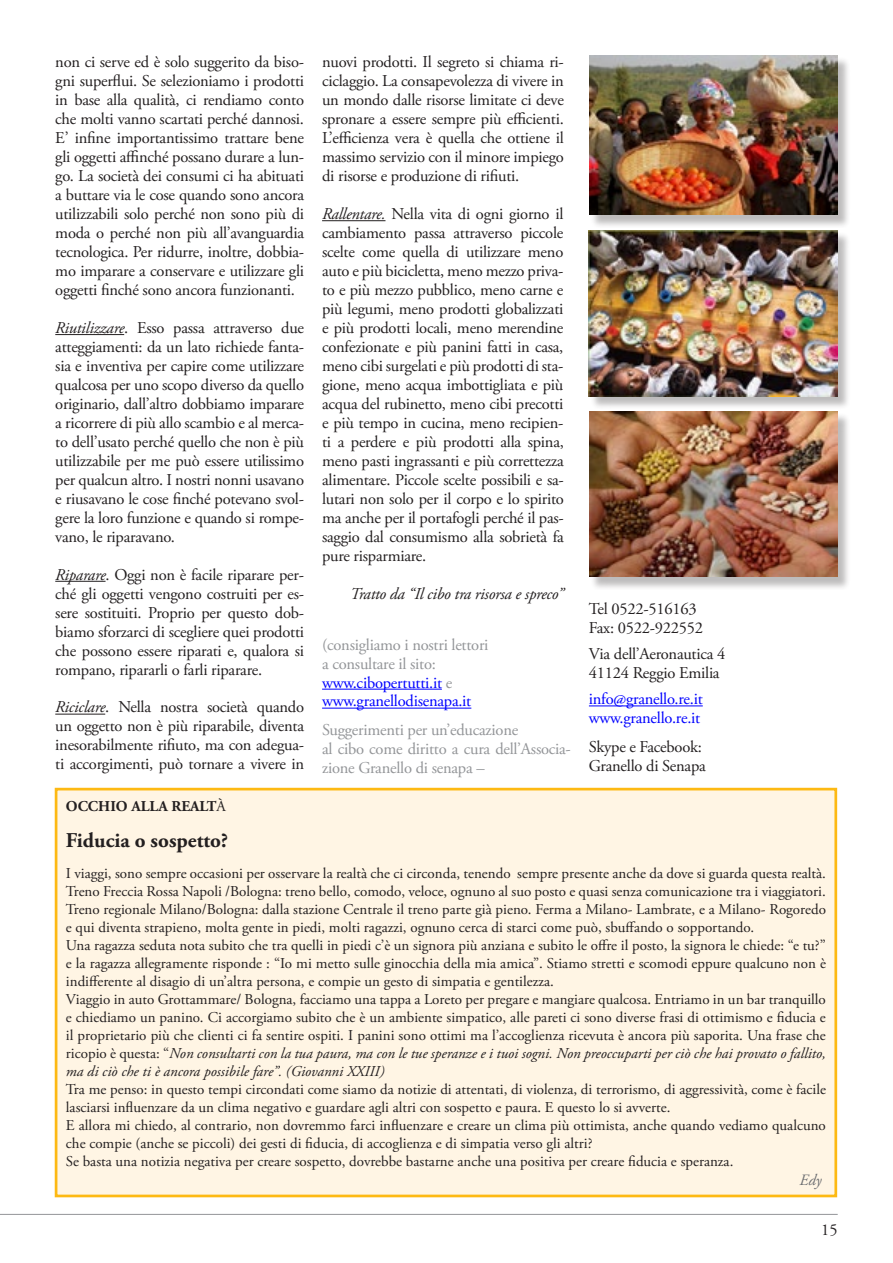
<style>
.page{position:relative;width:893px;height:1263px;background:#fff}
.page>*{position:absolute;margin:0;border:0;box-sizing:border-box;transform-origin:0 0}
.t1{font:700 21px "Adobe Garamond Pro";color:#231f20}
.t2{font:16.5px/18.9px "Adobe Garamond Pro";letter-spacing:-.015em;color:#231f20;text-align:justify}
.t3{font:16.5px/19px "Adobe Garamond Pro";letter-spacing:-.015em;color:#939598}
.t4{font:16.5px/18.9px "Adobe Garamond Pro";letter-spacing:-.015em;color:#00f}
.t5{font:italic 16.5px "Adobe Garamond Pro";letter-spacing:-.015em;color:#231f20}
.t6{font:italic 15.75px "Adobe Garamond Pro";color:#6d6e71}
.t7{font:15px/18px "Adobe Garamond Pro";color:#231f20}
.t8{font:700 15px "Adobe Garamond Pro";color:#231f20}
.s1{font-style:italic}
.s2{color:#00f}
.s3{font-weight:400}
</style>
<div class="page">
<hr style="left:55px;top:334px;width:69px;height:1px;background:#231f20">
<hr style="left:55px;top:581px;width:51px;height:1px;background:#231f20">
<hr style="left:55px;top:714px;width:50px;height:1px;background:#231f20">
<hr style="left:322px;top:220px;width:63px;height:1px;background:#231f20">
<hr style="left:322px;top:689px;width:120px;height:1px;background:#00f">
<hr style="left:322px;top:708px;width:149px;height:1px;background:#00f">
<hr style="left:589px;top:705px;width:114px;height:1px;background:#00f">
<div style="left:590px;top:56px;width:260px;height:172px;background:#231f20;opacity:.3"></div>
<img style="left:589px;top:55px;width:249px;height:160px">
<div style="left:590px;top:231px;width:261px;height:178px;background:#231f20;opacity:.3"></div>
<img style="left:589px;top:230px;width:249px;height:166px">
<div style="left:590px;top:412px;width:260px;height:178px;background:#231f20;opacity:.3"></div>
<img style="left:589px;top:411px;width:249px;height:166px">
<div style="left:56px;top:789px;width:780px;height:407px;background:#fff5e4"></div>
<div style="left:55px;top:788px;width:782px;height:409px;border:3px solid #fdb913"></div>
<hr style="left:0;top:1214px;width:838px;height:1px;background:#939598">
<p class="t2" style="left:55px;top:53px;width:250px">non ci serve ed è solo suggerito da biso&shy;gni superflui. Se selezioniamo i prodotti in base alla qualità, ci rendiamo conto che molti vanno scartati perché dannosi.<br>E’ infine importantissimo trattare bene gli oggetti affinché possano durare a lun&shy;go. La società dei consumi ci ha abituati a buttare via le cose quando sono ancora utilizzabili solo perché non sono più di moda o perché non più all’avanguardia tecnologica. Per ridurre, inoltre, dobbia&shy;mo imparare a conservare e utilizzare gli oggetti finché sono ancora funzionanti.</p>
<p class="t2" style="left:55px;top:319px;width:250px"><span class="s1">Riutilizzare</span>. Esso passa attraverso due atteggiamenti: da un lato richiede fanta&shy;sia e inventiva per capire come utilizzare qualcosa per uno scopo diverso da quello originario, dall’altro dobbiamo imparare a ricorrere di più allo scambio e al merca&shy;to dell’usato perché quello che non è più utilizzabile per me può essere utilissimo per qualcun altro. I nostri nonni usavano e riusavano le cose finché potevano svol&shy;gere la loro funzione e quando si rompe&shy;vano, le riparavano.</p>
<p class="t2" style="left:55px;top:565px;width:250px"><span class="s1">Riparare</span>. Oggi non è facile riparare per&shy;ché gli oggetti vengono costruiti per es&shy;sere sostituiti. Proprio per questo dob&shy;biamo sforzarci di scegliere quei prodotti che possono essere riparati e, qualora si rompano, ripararli o farli riparare.</p>
<p class="t2" style="left:55px;top:698px;width:250px"><span class="s1">Riciclare</span>. Nella nostra società quando un oggetto non è più riparabile, diventa inesorabilmente rifiuto, ma con adegua&shy;ti accorgimenti, può tornare a vivere in</p>
<p class="t2" style="left:322px;top:53px;width:243px">nuovi prodotti. Il segreto si chiama ri&shy;ciclaggio. La consapevolezza di vivere in un mondo dalle risorse limitate ci deve spronare a essere sempre più efficienti.<br>L’efficienza vera è quella che ottiene il massimo servizio con il minore impiego di risorse e produzione di rifiuti.</p>
<p class="t2" style="left:322px;top:205px;width:243px"><span class="s1">Rallentare.</span> Nella vita di ogni giorno il cambiamento passa attraverso piccole scelte come quella di utilizzare meno auto e più bicicletta, meno mezzo priva&shy;to e più mezzo pubblico, meno carne e più legumi, meno prodotti globalizzati e più prodotti locali, meno merendine confezionate e più panini fatti in casa, meno cibi surgelati e più prodotti di sta&shy;gione, meno acqua imbottigliata e più acqua del rubinetto, meno cibi precotti e più tempo in cucina, meno recipien&shy;ti a perdere e più prodotti alla spina, meno pasti ingrassanti e più correttezza alimentare. Piccole scelte possibili e sa&shy;lutari non solo per il corpo e lo spirito ma anche per il portafogli perché il pas&shy;saggio dal consumismo alla sobrietà fa pure risparmiare.</p>
<p class="t5" style="left:350px;top:583px;width:215px">Tratto da “Il cibo tra risorsa e spreco”</p>
<p class="t3" style="left:322px;top:635px;width:168px">(consigliamo i nostri lettori a consultare il sito: <span class="s2">www.cibopertutti.it</span> e <span class="s2">www.granellodisenapa.it</span></p>
<p class="t3" style="left:322px;top:721px;width:250px">Suggerimenti per un’educazione<br>al cibo come diritto a cura dell’Associa&shy;zione Granello di senapa –</p>
<p class="t2" style="left:589px;top:600px;width:116px">Tel 0522-516163<br>Fax: 0522-922552</p>
<p class="t2" style="left:589px;top:645px;width:138px">Via dell’Aeronautica 4<br>41124 Reggio Emilia</p>
<p class="t4" style="left:589px;top:690px;width:115px">info@granello.re.it www.granello.re.it</p>
<p class="t2" style="left:589px;top:738px;width:118px">Skype e Facebook:<br>Granello di Senapa</p>
<p class="t8" style="left:66px;top:797px;width:161px">OCCHIO ALLA REALT<span class="s3">À</span></p>
<p class="t1" style="left:66px;top:828px;width:164px">Fiducia o sospetto?</p>
<p class="t7" style="left:66px;top:864px;width:761px">I viaggi, sono sempre occasioni per osservare la realtà che ci circonda, tenendo sempre presente anche da dove si guarda questa realtà.<br>Treno Freccia Rossa Napoli /Bologna: treno bello, comodo, veloce, ognuno al suo posto e quasi senza comunicazione tra i viaggiatori.<br>Treno regionale Milano/Bologna: dalla stazione Centrale il treno parte già pieno. Ferma a Milano- Lambrate, e a Milano- Rogoredo e qui diventa strapieno, molta gente in piedi, molti ragazzi, ognuno cerca di starci come può, sbuffando o sopportando.<br>Una ragazza seduta nota subito che tra quelli in piedi c’è un signora più anziana e subito le offre il posto, la signora le chiede: “e tu?” e la ragazza allegramente risponde : “Io mi metto sulle ginocchia della mia amica”. Stiamo stretti e scomodi eppure qualcuno non è indifferente al disagio di un’altra persona, e compie un gesto di simpatia e gentilezza.<br>Viaggio in auto Grottammare/ Bologna, facciamo una tappa a Loreto per pregare e mangiare qualcosa. Entriamo in un bar tranquillo e chiediamo un panino. Ci accorgiamo subito che è un ambiente simpatico, alle pareti ci sono diverse frasi di ottimismo e fiducia e il proprietario più che clienti ci fa sentire ospiti. I panini sono ottimi ma l’accoglienza ricevuta è ancora più saporita. Una frase che ricopio è questa: “<span class="s1">Non consultarti con la tua paura, ma con le tue speranze e i tuoi sogni. Non preoccuparti per ciò che hai provato o fallito, ma di ciò che ti è ancora possibile fare”. (Giovanni XXIII)</span></p>
<p class="t7" style="left:66px;top:1080px;width:762px">Tra me penso: in questo tempi circondati come siamo da notizie di attentati, di violenza, di terrorismo, di aggressività, come è facile lasciarsi influenzare da un clima negativo e guardare agli altri con sospetto e paura. E questo lo si avverte.<br>E allora mi chiedo, al contrario, non dovremmo farci influenzare e creare un clima più ottimista, anche quando vediamo qualcuno che compie (anche se piccoli) dei gesti di fiducia, di accoglienza e di simpatia verso gli altri?<br>Se basta una notizia negativa per creare sospetto, dovrebbe bastarne anche una positiva per creare fiducia e speranza.</p>
<p class="t6" style="left:800px;top:1171px;width:24px">Edy</p>
<p class="t2" style="left:821px;top:1220px;width:18px">15</p>
</div>
